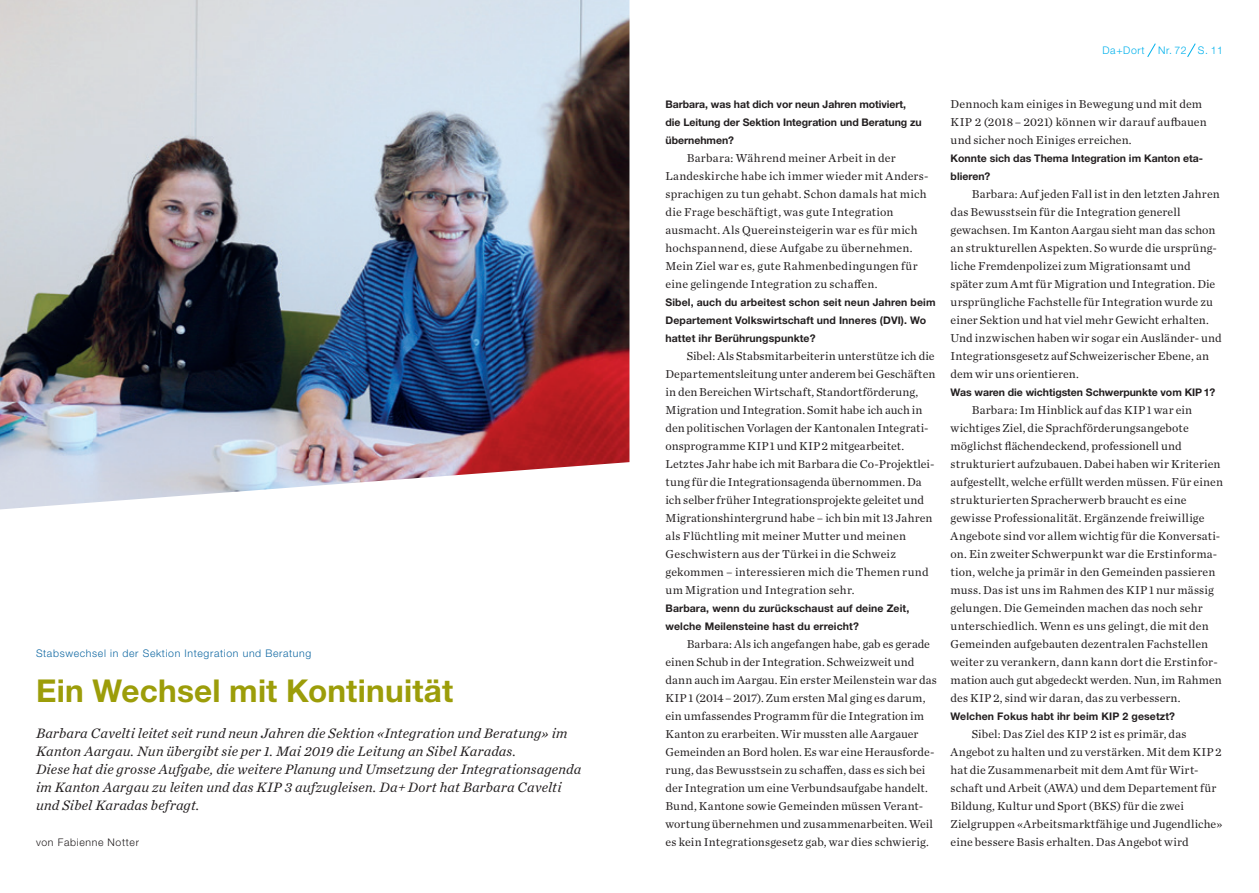
<style>
.page{position:relative;width:1259px;height:893px;background:#fff}
.page>*{position:absolute;margin:0;border:0;box-sizing:border-box;transform-origin:0 0}
.t1{font:700 31.5px "Helvetica Neue LT Std";letter-spacing:.005em;color:#9c9d09}
.t2{font:italic 14.25px/18px "Chronicle Text G1";letter-spacing:.01em;color:#231f20}
.t3{font:12px/18px "Chronicle Text G1";letter-spacing:.01em;color:#231f20}
.t4{font:700 10.5px/18px "Helvetica Neue LT Std";letter-spacing:.01em;color:#231f20}
.t5{font:300 10.5px "Helvetica Neue LT Std";letter-spacing:.06em;color:#1068a2}
.t6{font:300 10.5px "Helvetica Neue LT Std";letter-spacing:.06em;color:#231f20}
.t7{font:300 10.5px "Helvetica Neue LT Std";letter-spacing:.06em;color:#00b1ec}
</style>
<div class="page">
<svg style="left:1147px;top:43px;width:8px;height:14px"></svg>
<svg style="left:1187px;top:43px;width:8px;height:14px"></svg>
<img style="left:0;top:0;width:629px;height:509px">
<p class="t5" style="left:36px;top:647px;width:277px">Stabswechsel in der Sektion Integration und Beratung</p>
<h1 class="t1" style="left:36px;top:671px;width:419px">Ein Wechsel mit Kontinuität</h1>
<p class="t2" style="left:36px;top:723px;width:547px">Barbara Cavelti leitet seit rund neun Jahren die Sektion «Integration und Beratung» im Kanton Aargau. Nun übergibt sie per 1. Mai 2019 die Leitung an Sibel Karadas.<br>Diese hat die grosse Aufgabe, die weitere Planung und Umsetzung der Integrationsagenda im Kanton Aargau zu leiten und das KIP 3 aufzugleisen. Da+ Dort hat Barbara Cavelti und Sibel Karadas befragt.</p>
<p class="t6" style="left:36px;top:836px;width:104px">von Fabienne Notter</p>
<p class="t7" style="left:1102px;top:44px;width:44px">Da+Dort</p>
<p class="t7" style="left:1158px;top:44px;width:66px">Nr. 72 S. 11</p>
<p class="t4" style="left:665px;top:95px;width:258px">Barbara, was hat dich vor neun Jahren motiviert, die Leitung der Sektion Integration und Beratung zu übernehmen?</p>
<p class="t3" style="left:665px;top:148px;width:264px;text-indent:21px">Barbara: Während meiner Arbeit in der Landeskirche habe ich immer wieder mit Anders&shy;sprachigen zu tun gehabt. Schon damals hat mich die Frage beschäftigt, was gute Integration ausmacht. Als Quereinsteigerin war es für mich hochspannend, diese Aufgabe zu übernehmen.<br>Mein Ziel war es, gute Rahmenbedingungen für eine gelingende Integration zu schaffen.</p>
<p class="t4" style="left:665px;top:293px;width:271px">Sibel, auch du arbeitest schon seit neun Jahren beim<br>Departement Volkswirtschaft und Inneres (DVI). Wo hattet ihr Berührungspunkte?</p>
<p class="t3" style="left:665px;top:346px;width:271px;text-indent:21px">Sibel: Als Stabsmitarbeiterin unterstütze ich die Departementsleitung unter anderem bei Geschäften in den Bereichen Wirtschaft, Standortförderung, Migration und Integration. Somit habe ich auch in den politischen Vorlagen der Kantonalen Integrati&shy;onsprogramme KIP1 und KIP2 mitgearbeitet.<br>Letztes Jahr habe ich mit Barbara die Co-Projektlei&shy;tung für die Integrationsagenda übernommen. Da ich selber früher Integrationsprojekte geleitet und Migrationshintergrund habe – ich bin mit 13 Jahren als Flüchtling mit meiner Mutter und meinen Geschwistern aus der Türkei in die Schweiz gekommen – interessieren mich die Themen rund um Migration und Integration sehr.</p>
<p class="t4" style="left:665px;top:599px;width:245px">Barbara, wenn du zurückschaust auf deine Zeit, welche Meilensteine hast du erreicht?</p>
<p class="t3" style="left:665px;top:634px;width:273px;text-indent:21px">Barbara: Als ich angefangen habe, gab es gerade einen Schub in der Integration. Schweizweit und dann auch im Aargau. Ein erster Meilenstein war das KIP 1 (2014 – 2017). Zum ersten Mal ging es darum, ein umfassendes Programm für die Integration im Kanton zu erarbeiten. Wir mussten alle Aargauer Gemeinden an Bord holen. Es war eine Herausforde&shy;rung, das Bewusstsein zu schaffen, dass es sich bei der Integration um eine Verbundsaufgabe handelt.<br>Bund, Kantone sowie Gemeinden müssen Verant&shy;wortung übernehmen und zusammenarbeiten. Weil es kein Integrationsgesetz gab, war dies schwierig.</p>
<p class="t3" style="left:950px;top:94px;width:258px">Dennoch kam einiges in Bewegung und mit dem<br>KIP 2 (2018 – 2021) können wir darauf aufbauen und sicher noch Einiges erreichen.</p>
<p class="t4" style="left:950px;top:149px;width:254px">Konnte sich das Thema Integration im Kanton eta&shy;blieren?</p>
<p class="t3" style="left:950px;top:184px;width:273px;text-indent:21px">Barbara: Auf jeden Fall ist in den letzten Jahren das Bewusstsein für die Integration generell gewachsen. Im Kanton Aargau sieht man das schon an strukturellen Aspekten. So wurde die ursprüng&shy;liche Fremdenpolizei zum Migrationsamt und später zum Amt für Migration und Integration. Die ursprüngliche Fachstelle für Integration wurde zu einer Sektion und hat viel mehr Gewicht erhalten.<br>Und inzwischen haben wir sogar ein Ausländer- und Integrationsgesetz auf Schweizerischer Ebene, an dem wir uns orientieren.</p>
<p class="t4" style="left:950px;top:383px;width:266px">Was waren die wichtigsten Schwerpunkte vom KIP1?</p>
<p class="t3" style="left:950px;top:400px;width:274px;text-indent:21px">Barbara: Im Hinblick auf das KIP1 war ein wichtiges Ziel, die Sprachförderungsangebote möglichst flächendeckend, professionell und strukturiert aufzubauen. Dabei haben wir Kriterien aufgestellt, welche erfüllt werden müssen. Für einen strukturierten Spracherwerb braucht es eine gewisse Professionalität. Ergänzende freiwillige Angebote sind vor allem wichtig für die Konversati&shy;on. Ein zweiter Schwerpunkt war die Erstinforma&shy;tion, welche ja primär in den Gemeinden passieren muss. Das ist uns im Rahmen des KIP 1 nur mässig gelungen. Die Gemeinden machen das noch sehr unterschiedlich. Wenn es uns gelingt, die mit den Gemeinden aufgebauten dezentralen Fachstellen weiter zu verankern, dann kann dort die Erstinfor&shy;mation auch gut abgedeckt werden. Nun, im Rahmen des KIP 2, sind wir daran, das zu verbessern.</p>
<p class="t4" style="left:950px;top:707px;width:226px">Welchen Fokus habt ihr beim KIP 2 gesetzt?</p>
<p class="t3" style="left:950px;top:724px;width:273px;text-indent:21px">Sibel: Das Ziel des KIP 2 ist es primär, das Angebot zu halten und zu verstärken. Mit dem KIP 2 hat die Zusammenarbeit mit dem Amt für Wirt&shy;schaft und Arbeit (AWA) und dem Departement für Bildung, Kultur und Sport (BKS) für die zwei Zielgruppen «Arbeitsmarktfähige und Jugendliche» eine bessere Basis erhalten. Das Angebot wird</p>
</div>
